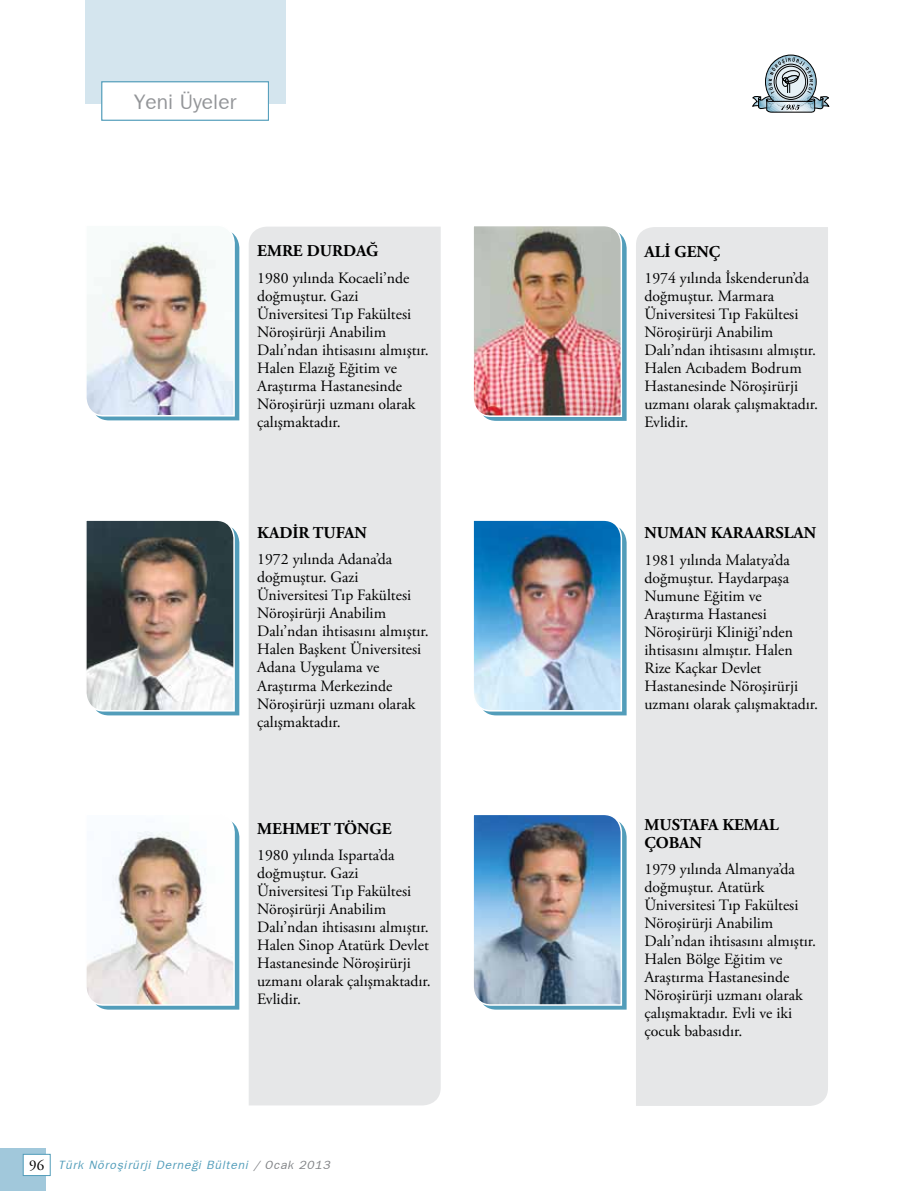
<style>
.page{position:relative;width:915px;height:1191px;background:#fff}
.page>*{position:absolute;margin:0;border:0;box-sizing:border-box;transform-origin:0 0}
.t1{font:21px "Franklin Gothic";color:#939598}
.t2{font:700 16.5px/18px "Adobe Garamond Pro";color:#000}
.t3{font:15.75px/18px "Adobe Garamond Pro";color:#000}
.t4{font:italic 12px "Franklin Gothic";letter-spacing:.07em;color:#529dba}
.s1{font-family:"Adobe Garamond Pro";font-style:normal;font-size:15px;color:#000}
.s2{color:#808285}
</style>
<div class="page">
<div style="left:0;top:1148px;width:45px;height:43px;background:#a1c8db"></div>
<div style="left:23px;top:1154px;width:28px;height:21px;background:#fff;border:1px solid #529dba"></div>
<div style="left:85px;top:0;width:200px;height:104px;background:#d4e5ee"></div>
<svg style="left:752px;top:55px;width:76px;height:58px"></svg>
<div style="left:101px;top:81px;width:168px;height:39px;background:#fff;border:1px solid #529dba"></div>
<svg style="left:86px;top:821px;width:153px;height:188px"></svg>
<div style="left:249px;top:227px;width:191px;height:878px;background:#e6e7e8"></div>
<img style="left:86px;top:232px;width:153px;height:188px">
<img style="left:86px;top:520px;width:153px;height:195px">
<img style="left:473px;top:815px;width:153px;height:194px">
<div style="left:636px;top:227px;width:191px;height:879px;background:#e6e7e8"></div>
<img style="left:473px;top:226px;width:153px;height:195px">
<img style="left:473px;top:520px;width:153px;height:195px">
<p class="t1" style="left:134px;top:89px;width:104px">Yeni Üyeler</p>
<p class="t2" style="left:257px;top:242px;width:122px">EMRE DURDAĞ</p>
<p class="t3" style="left:257px;top:269px;width:173px">1980 yılında Kocaeli’nde doğmuştur. Gazi<br>Üniversitesi Tıp Fakültesi<br>Nöroşirürji Anabilim<br>Dalı’ndan ihtisasını almıştır.<br>Halen Elazığ Eğitim ve<br>Araştırma Hastanesinde<br>Nöroşirürji uzmanı olarak çalışmaktadır.</p>
<p class="t2" style="left:257px;top:524px;width:111px">KADİR TUFAN</p>
<p class="t3" style="left:257px;top:551px;width:173px">1972 yılında Adana’da doğmuştur. Gazi<br>Üniversitesi Tıp Fakültesi<br>Nöroşirürji Anabilim<br>Dalı’ndan ihtisasını almıştır.<br>Halen Başkent Üniversitesi<br>Adana Uygulama ve<br>Araştırma Merkezinde<br>Nöroşirürji uzmanı olarak çalışmaktadır.</p>
<p class="t2" style="left:257px;top:819px;width:136px">MEHMET TÖNGE</p>
<p class="t3" style="left:257px;top:846px;width:175px">1980 yılında Isparta’da doğmuştur. Gazi<br>Üniversitesi Tıp Fakültesi<br>Nöroşirürji Anabilim<br>Dalı’ndan ihtisasını almıştır.<br>Halen Sinop Atatürk Devlet<br>Hastanesinde Nöroşirürji uzmanı olarak çalışmaktadır.<br>Evlidir.</p>
<p class="t4" style="left:29px;top:1158px;width:303px"><span class="s1">96</span> Türk Nöroşirürji Derneği Bülteni <span class="s2">/ Ocak 2013</span></p>
<p class="t2" style="left:644px;top:242px;width:77px">ALİ GENÇ</p>
<p class="t3" style="left:644px;top:269px;width:175px">1974 yılında İskenderun’da doğmuştur. Marmara<br>Üniversitesi Tıp Fakültesi<br>Nöroşirürji Anabilim<br>Dalı’ndan ihtisasını almıştır.<br>Halen Acıbadem Bodrum<br>Hastanesinde Nöroşirürji uzmanı olarak çalışmaktadır.<br>Evlidir.</p>
<p class="t2" style="left:644px;top:524px;width:173px">NUMAN KARAARSLAN</p>
<p class="t3" style="left:644px;top:551px;width:175px">1981 yılında Malatya’da doğmuştur. Haydarpaşa<br>Numune Eğitim ve<br>Araştırma Hastanesi<br>Nöroşirürji Kliniği’nden ihtisasını almıştır. Halen<br>Rize Kaçkar Devlet<br>Hastanesinde Nöroşirürji uzmanı olarak çalışmaktadır.</p>
<p class="t2" style="left:644px;top:816px;width:136px">MUSTAFA KEMAL<br>ÇOBAN</p>
<p class="t3" style="left:644px;top:861px;width:173px">1979 yılında Almanya’da doğmuştur. Atatürk<br>Üniversitesi Tıp Fakültesi<br>Nöroşirürji Anabilim<br>Dalı’ndan ihtisasını almıştır.<br>Halen Bölge Eğitim ve<br>Araştırma Hastanesinde<br>Nöroşirürji uzmanı olarak çalışmaktadır. Evli ve iki çocuk babasıdır.</p>
</div>
